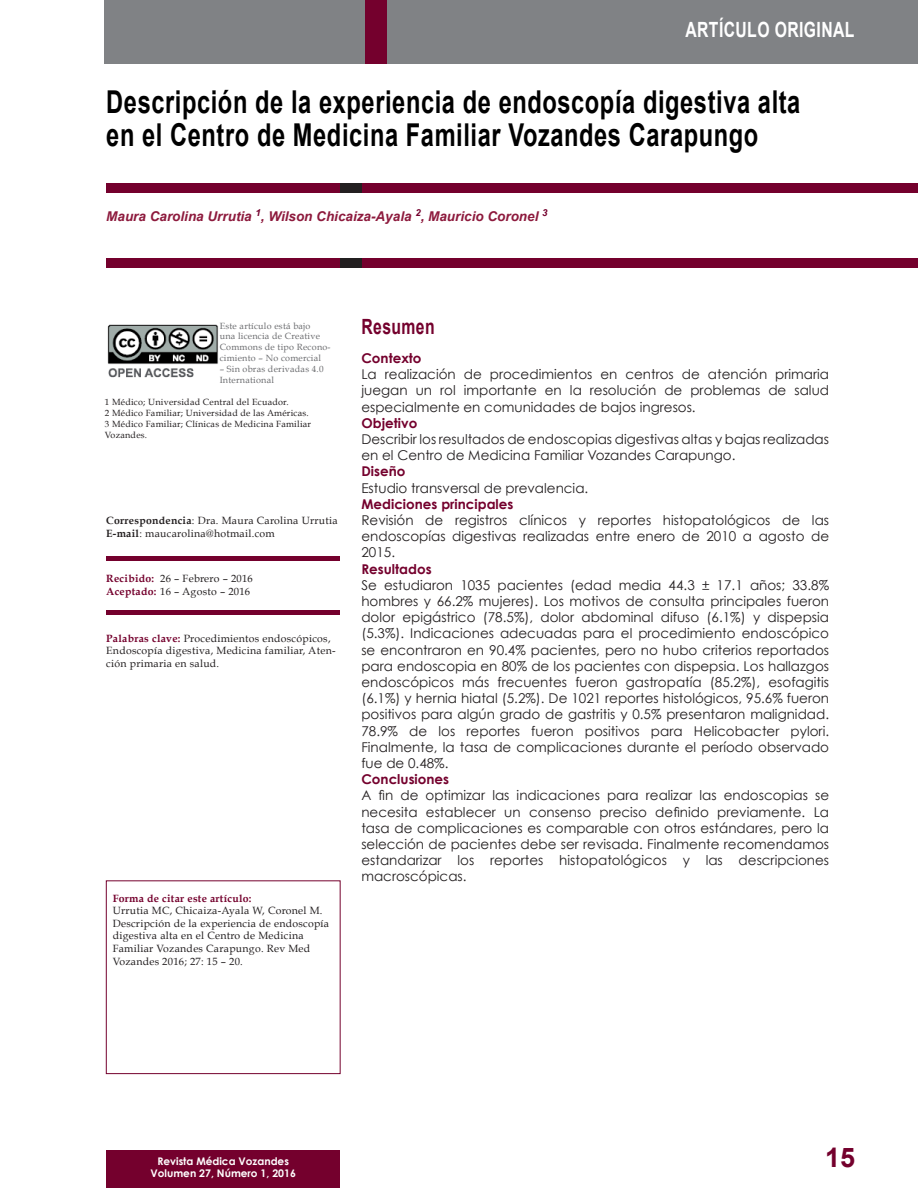
<style>
.page{position:relative;width:918px;height:1188px;background:#fff}
.page>*{position:absolute;margin:0;border:0;box-sizing:border-box;transform-origin:0 0}
.TÍTULO_AO{font:700 31.5px/33px "Arial";letter-spacing:.025em;color:#000;scale:.75 1}
.t1{font:700 27px "Arial";color:#74002d}
.TÍTULO_SECCIÓN{font:700 21px "Arial";letter-spacing:.025em;color:#fff;scale:.75 1}
.RESUMEN_TÍTULO{font:700 21px "Arial";letter-spacing:.025em;color:#74002d;scale:.75 1}
.TEXTO_CUERPO2{font:13.5px/16.2px "Century Gothic";color:#231f20;text-align:justify}
.RESUMEN_INTRATÍTULOS{font:700 13.5px "Century Gothic";color:#74002d}
.ANIDADO_AUTORES{font:italic 700 13.5px "Arial";color:#8d1a3d}
.ANIDADO_RECIBIDO_ACE{font:10.5px/12.6px "Book Antiqua";letter-spacing:.025em;color:#231f20}
.ANIDADO_CORRESPONDEN{font:10.5px "Book Antiqua";letter-spacing:.025em;color:#231f20}
.t2{font:700 10.5px "Century Gothic";color:#fff}
.PERTENENCIAS_AUTORES{font:9px/10.8px "Book Antiqua";letter-spacing:.025em;color:#231f20}
.t3{font:9px/10.8px "Book Antiqua";letter-spacing:.025em;color:#6c6d70}
.s1{font-weight:700}
.s2{font-weight:700;color:#74002d}
</style>
<div class="page">
<div style="left:105px;top:0;width:813px;height:64px;background:#808285"></div>
<div style="left:365px;top:0;width:22px;height:64px;background:#74002d"></div>
<div style="left:106px;top:183px;width:812px;height:10px;background:#74002d"></div>
<div style="left:106px;top:258px;width:812px;height:10px;background:#74002d"></div>
<hr style="left:106px;top:557px;width:234px;height:4px;background:#74002d">
<hr style="left:106px;top:610px;width:234px;height:4px;background:#74002d">
<div style="left:340px;top:183px;width:21px;height:10px;background:#231f20"></div>
<div style="left:340px;top:258px;width:21px;height:10px;background:#231f20"></div>
<img style="left:107px;top:324px;width:112px;height:54px">
<div style="left:106px;top:1150px;width:234px;height:38px;background:#74002d"></div>
<div style="left:106px;top:880px;width:235px;height:194px;border:1px solid #74002d"></div>
<p class="TÍTULO_SECCIÓN" style="left:685px;top:16px;width:227px">ARTÍCULO ORIGINAL</p>
<p class="TÍTULO_AO" style="left:106px;top:87px;width:927px">Descripción de la experiencia de endoscopía digestiva alta en el Centro de Medicina Familiar Vozandes Carapungo</p>
<p class="ANIDADO_AUTORES" style="left:106px;top:207px;width:443px">Maura Carolina Urrutia <sup>1</sup>, Wilson Chicaiza-Ayala <sup>2</sup>, Mauricio Coronel <sup>3</sup></p>
<p class="t3" style="left:220px;top:320px;width:112px">Este artículo está bajo<br>una licencia de Creative<br>Commons de tipo Recono&shy;cimiento – No comercial</p>
<p class="t3" style="left:220px;top:363px;width:105px">– Sin obras derivadas 4.0<br>International</p>
<p class="PERTENENCIAS_AUTORES" style="left:105px;top:397px;width:185px">1 Médico; Universidad Central del Ecuador.</p>
<p class="PERTENENCIAS_AUTORES" style="left:105px;top:408px;width:205px">2 Médico Familiar; Universidad de las Américas.</p>
<p class="PERTENENCIAS_AUTORES" style="left:105px;top:418px;width:208px">3 Médico Familiar; Clínicas de Medicina Familiar<br>Vozandes.</p>
<p class="ANIDADO_CORRESPONDEN" style="left:106px;top:514px;width:233px"><span class="s1">Correspondencia</span>: Dra. Maura Carolina Urrutia</p>
<p class="ANIDADO_CORRESPONDEN" style="left:106px;top:526px;width:170px"><span class="s1">E-mail</span>: maucarolina@hotmail.com</p>
<p class="ANIDADO_RECIBIDO_ACE" style="left:106px;top:572px;width:148px"><span class="s2">Recibido:</span> 26 – Febrero – 2016</p>
<p class="ANIDADO_RECIBIDO_ACE" style="left:106px;top:585px;width:145px"><span class="s2">Aceptado:</span> 16 – Agosto – 2016</p>
<p class="ANIDADO_RECIBIDO_ACE" style="left:106px;top:632px;width:231px"><span class="s2">Palabras clave:</span> Procedimientos endoscópicos,<br>Endoscopía digestiva, Medicina familiar, Aten&shy;ción primaria en salud.</p>
<p class="ANIDADO_RECIBIDO_ACE" style="left:113px;top:892px;width:218px"><span class="s2">Forma de citar este artículo:<br></span>Urrutia MC, Chicaiza-Ayala W, Coronel M.<br>Descripción de la experiencia de endoscopía digestiva alta en el Centro de Medicina Familiar Vozandes Carapungo. Rev Med Vozandes 2016; 27: 15 – 20.</p>
<p class="RESUMEN_TÍTULO" style="left:361px;top:312px;width:99px">Resumen</p>
<p class="RESUMEN_INTRATÍTULOS" style="left:361px;top:350px;width:62px">Contexto</p>
<p class="TEXTO_CUERPO2" style="left:361px;top:366px;width:469px">La realización de procedimientos en centros de atención primaria juegan un rol importante en la resolución de problemas de salud especialmente en comunidades de bajos ingresos.</p>
<p class="RESUMEN_INTRATÍTULOS" style="left:361px;top:414px;width:57px">Objetivo</p>
<p class="TEXTO_CUERPO2" style="left:361px;top:431px;width:469px">Describir los resultados de endoscopias digestivas altas y bajas realizadas en el Centro de Medicina Familiar Vozandes Carapungo.</p>
<p class="RESUMEN_INTRATÍTULOS" style="left:361px;top:463px;width:46px">Diseño</p>
<p class="TEXTO_CUERPO2" style="left:361px;top:479px;width:228px">Estudio transversal de prevalencia.</p>
<p class="RESUMEN_INTRATÍTULOS" style="left:361px;top:495px;width:154px">Mediciones principales</p>
<p class="TEXTO_CUERPO2" style="left:361px;top:512px;width:469px">Revisión de registros clínicos y reportes histopatológicos de las endoscopías digestivas realizadas entre enero de 2010 a agosto de 2015.</p>
<p class="RESUMEN_INTRATÍTULOS" style="left:361px;top:560px;width:72px">Resultados</p>
<p class="TEXTO_CUERPO2" style="left:361px;top:577px;width:469px">Se estudiaron 1035 pacientes (edad media 44.3 ± 17.1 años; 33.8% hombres y 66.2% mujeres). Los motivos de consulta principales fueron dolor epigástrico (78.5%), dolor abdominal difuso (6.1%) y dispepsia (5.3%). Indicaciones adecuadas para el procedimiento endoscópico se encontraron en 90.4% pacientes, pero no hubo criterios reportados para endoscopia en 80% de los pacientes con dispepsia. Los hallazgos endoscópicos más frecuentes fueron gastropatía (85.2%), esofagitis (6.1%) y hernia hiatal (5.2%). De 1021 reportes histológicos, 95.6% fueron positivos para algún grado de gastritis y 0.5% presentaron malignidad.<br>78.9% de los reportes fueron positivos para Helicobacter pylori.<br>Finalmente, la tasa de complicaciones durante el período observado fue de 0.48%.</p>
<p class="RESUMEN_INTRATÍTULOS" style="left:361px;top:771px;width:89px">Conclusiones</p>
<p class="TEXTO_CUERPO2" style="left:361px;top:787px;width:469px">A fin de optimizar las indicaciones para realizar las endoscopias se necesita establecer un consenso preciso definido previamente. La tasa de complicaciones es comparable con otros estándares, pero la selección de pacientes debe ser revisada. Finalmente recomendamos estandarizar los reportes histopatológicos y las descripciones macroscópicas.</p>
<p class="t2" style="left:157px;top:1154px;width:133px">Revista Médica Vozandes</p>
<p class="t2" style="left:151px;top:1167px;width:147px">Volumen 27, Número 1, 2016</p>
<p class="t1" style="left:825px;top:1139px;width:32px">15</p>
</div>
